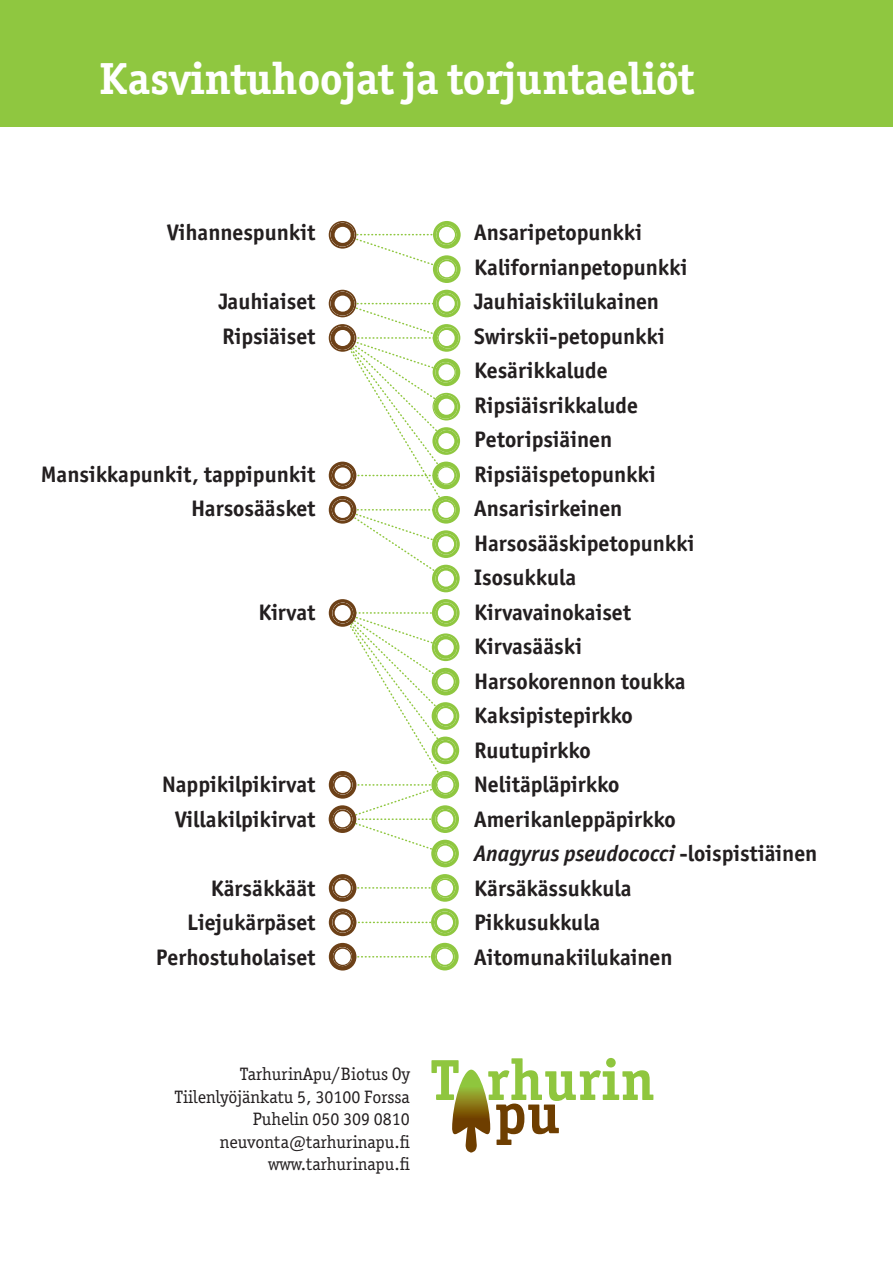
<style>
.page{position:relative;width:893px;height:1263px;background:#fff}
.page>*{position:absolute;margin:0;border:0;box-sizing:border-box;transform-origin:0 0}
.t1{font:700 45px "Officina Serif ITC Pro";color:#fff}
.t2{font:700 22.5px/34.5px "Officina Sans ITC Pro";color:#231f20}
.t3{font:18px/22.5px "Officina Serif ITC Pro";color:#231f20;text-align:right}
.s1{font-style:italic}
</style>
<div class="page">
<div style="left:0;top:0;width:893px;height:126px;background:#8fc740"></div>
<svg style="left:431px;top:1058px;width:222px;height:94px"></svg>
<svg style="left:329px;top:221px;width:132px;height:62px"></svg>
<svg style="left:329px;top:290px;width:132px;height:302px"></svg>
<svg style="left:329px;top:874px;width:130px;height:28px"></svg>
<svg style="left:329px;top:908px;width:130px;height:28px"></svg>
<svg style="left:329px;top:943px;width:130px;height:28px"></svg>
<svg style="left:329px;top:599px;width:131px;height:268px"></svg>
<hr style="left:0;top:0;width:893px;height:1px;background:#231f20">
<h1 class="t1" style="left:100px;top:51px;width:596px">Kasvintuhoojat ja torjuntaeliöt</h1>
<p class="t2" style="left:167px;top:215px;width:150px">Vihannespunkit</p>
<p class="t2" style="left:219px;top:284px;width:98px">Jauhiaiset<br>Ripsiäiset</p>
<p class="t2" style="left:41px;top:456px;width:276px;text-align:right">Mansikkapunkit, tappipunkit<br>Harsosääsket</p>
<p class="t2" style="left:258px;top:594px;width:59px">Kirvat</p>
<p class="t2" style="left:162px;top:767px;width:155px;text-align:center">Nappikilpikirvat<br>Villakilpikirvat</p>
<p class="t2" style="left:156px;top:870px;width:161px;text-align:right">Kärsäkkäät<br>Liejukärpäset<br>Perhostuholaiset</p>
<p class="t3" style="left:175px;top:1063px;width:236px">TarhurinApu/Biotus Oy<br>Tiilenlyöjänkatu 5, 30100 Forssa<br>Puhelin 050 309 0810 neuvonta@tarhurinapu.fi www.tarhurinapu.fi</p>
<p class="t2" style="left:474px;top:215px;width:345px">Ansaripetopunkki<br>Kalifornianpetopunkki<br>Jauhiaiskiilukainen<br>Swirskii-petopunkki<br>Kesärikkalude<br>Ripsiäisrikkalude<br>Petoripsiäinen<br>Ripsiäispetopunkki<br>Ansarisirkeinen<br>Harsosääskipetopunkki<br>Isosukkula<br>Kirvavainokaiset<br>Kirvasääski<br>Harsokorennon toukka<br>Kaksipistepirkko<br>Ruutupirkko<br>Nelitäpläpirkko<br>Amerikanleppäpirkko<br><span class="s1">Anagyrus pseudococci</span> -loispistiäinen<br>Kärsäkässukkula<br>Pikkusukkula<br>Aitomunakiilukainen</p>
</div>
